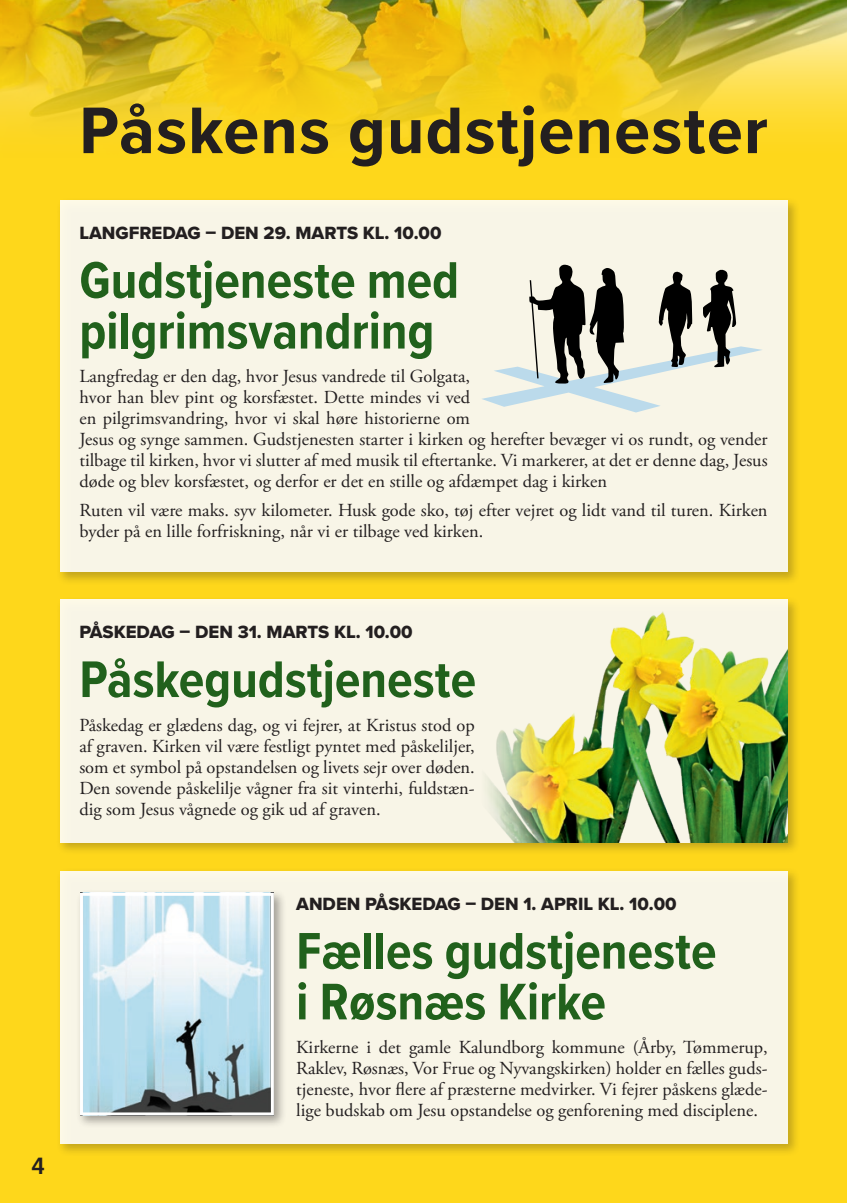
<style>
.page{position:relative;width:847px;height:1203px;background:#fed71b}
.page>*{position:absolute;margin:0;border:0;box-sizing:border-box;transform-origin:0 0}
.t1{font:700 68.25px "Proxima Nova Cond";letter-spacing:.015em;color:#231f20;scale:1.1 1}
.t2{font:700 53.38px/50.8px "Proxima Nova Cond";color:#21611c}
.t3{font:600 24.5px "Proxima Nova Cond";color:#231f20;scale:1.1 1}
.t4{font:18.38px/21px "Adobe Garamond Pro";color:#231f20}
.t5{font:18.38px "Proxima Nova Extrabld";color:#231f20}
</style>
<div class="page">
<img style="left:0;top:0;width:847px;height:132px">
<div style="left:56px;top:196px;width:745px;height:389px;background:#231f20;opacity:.3"></div>
<div style="left:60px;top:200px;width:727px;height:372px;background:#f8f5e7"></div>
<div style="left:56px;top:867px;width:745px;height:290px;background:#231f20;opacity:.3"></div>
<div style="left:60px;top:871px;width:727px;height:272px;background:#f8f5e7"></div>
<div style="left:76px;top:889px;width:210px;height:239px;background:#231f20;opacity:.4"></div>
<img style="left:84px;top:897px;width:186px;height:214px">
<div style="left:80px;top:893px;width:194px;height:222px;border:3px solid #fff"></div>
<div style="left:56px;top:595px;width:745px;height:261px;background:#231f20;opacity:.3"></div>
<div style="left:60px;top:599px;width:727px;height:243px;background:#f8f5e7"></div>
<img style="left:487px;top:611px;width:300px;height:231px">
<svg style="left:482px;top:264px;width:280px;height:148px"></svg>
<p class="t3" style="left:31px;top:1148px;width:14px">4</p>
<p class="t1" style="left:79px;top:80px;width:628px">Påskens gudstjenester</p>
<p class="t5" style="left:79px;top:219px;width:364px">LANGFREDAG – DEN 29. MARTS KL. 10.00</p>
<p class="t2" style="left:79px;top:253px;width:381px">Gudstjeneste med pilgrimsvandring</p>
<p class="t4" style="left:79px;top:367px;width:690px">Langfredag er den dag, hvor Jesus vandrede til Golgata,<br>hvor han blev pint og korsfæstet. Dette mindes vi ved<br>en pilgrimsvandring, hvor vi skal høre historierne om<br>Jesus og synge sammen. Gudstjenesten starter i kirken og herefter bevæger vi os rundt, og vender tilbage til kirken, hvor vi slutter af med musik til eftertanke. Vi markerer, at det er denne dag, Jesus døde og blev korsfæstet, og derfor er det en stille og afdæmpet dag i kirken</p>
<p class="t4" style="left:79px;top:501px;width:690px">Ruten vil være maks. syv kilometer. Husk gode sko, tøj efter vejret og lidt vand til turen. Kirken byder på en lille forfriskning, når vi er tilbage ved kirken.</p>
<p class="t5" style="left:79px;top:618px;width:335px">PÅSKEDAG – DEN 31. MARTS KL. 10.00</p>
<p class="t2" style="left:79px;top:653px;width:398px">Påskegudstjeneste</p>
<p class="t4" style="left:79px;top:715px;width:397px;text-align:justify">Påskedag er glædens dag, og vi fejrer, at Kristus stod op af graven. Kirken vil være festligt pyntet med påskeliljer, som et symbol på opstandelsen og livets sejr over døden.<br>Den sovende påskelilje vågner fra sit vinterhi, fuldstæn&shy;dig som Jesus vågnede og gik ud af graven.</p>
<p class="t5" style="left:296px;top:890px;width:382px">ANDEN PÅSKEDAG – DEN 1. APRIL KL. 10.00</p>
<p class="t2" style="left:296px;top:924px;width:422px">Fælles gudstjeneste i Røsnæs Kirke</p>
<p class="t4" style="left:296px;top:1038px;width:473px;text-align:justify">Kirkerne i det gamle Kalundborg kommune (Årby, Tømmerup, Raklev, Røsnæs, Vor Frue og Nyvangskirken) holder en fælles guds&shy;tjeneste, hvor flere af præsterne medvirker. Vi fejrer påskens glæde&shy;lige budskab om Jesu opstandelse og genforening med disciplene.</p>
</div>
